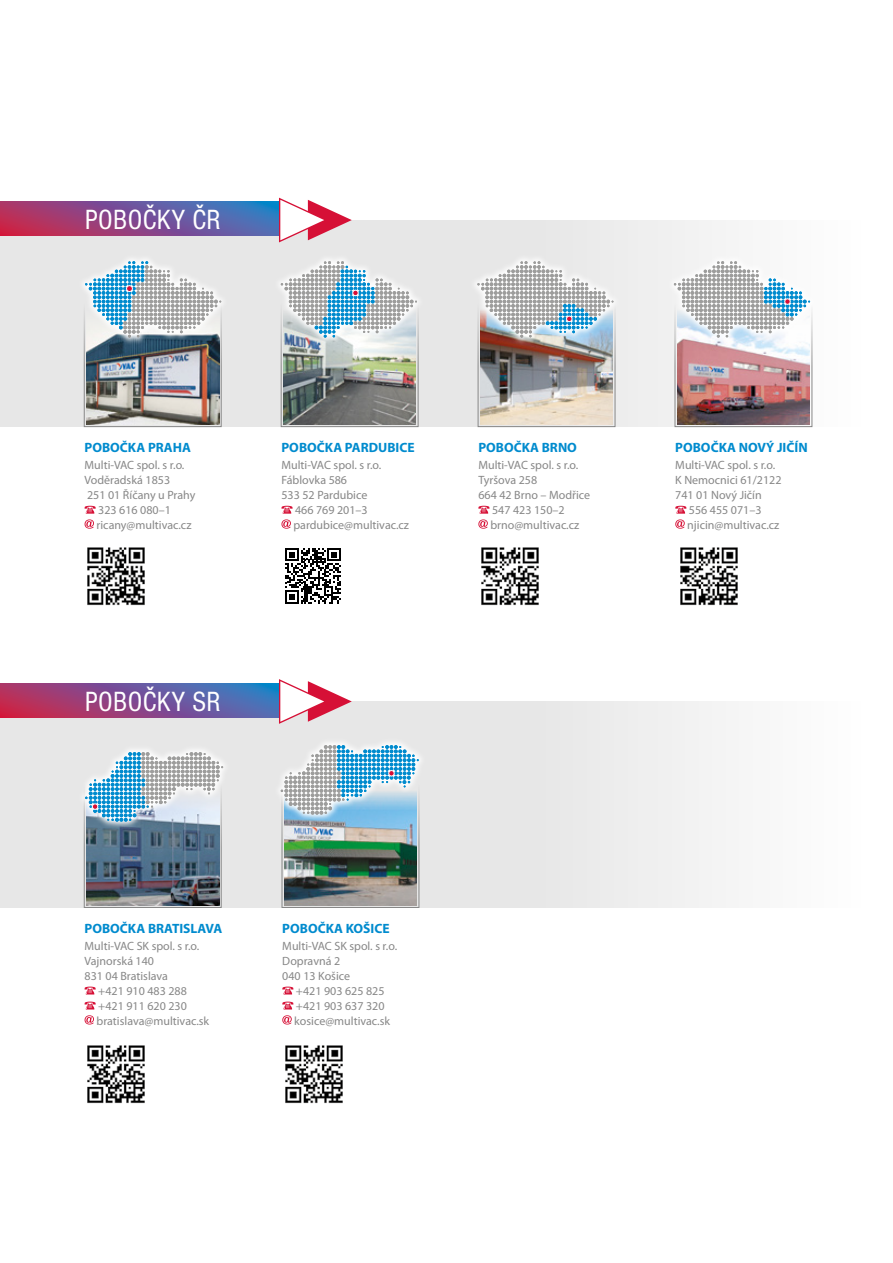
<style>
.page{position:relative;width:893px;height:1263px;background:#fff}
.page>*{position:absolute;margin:0;border:0;box-sizing:border-box;transform-origin:0 0}
.t1{font:condensed 28.8px "Nimbus Sans DOT";letter-spacing:.015em;color:#fff}
.t2{font:700 13.5px "Myriad Pro";color:#008bce}
.t3{font:12px/15px "Myriad Pro";color:#878787}
</style>
<div class="page">
<svg style="left:0;top:220px;width:813px;height:207px;fill:#e7e7e7"></svg>
<svg style="left:0;top:701px;width:726px;height:207px;fill:#e7e7e7"></svg>
<div style="left:281px;top:266px;width:137px;height:161px;border:1px solid #878787"></div>
<img style="left:283px;top:345px;width:133px;height:79px">
<svg style="left:281px;top:506px;width:12px;height:23px"></svg>
<svg style="left:273px;top:253px;width:151px;height:92px;background:#dfe1e3"></svg>
<svg style="left:281px;top:261px;width:136px;height:77px"></svg>
<svg style="left:285px;top:548px;width:56px;height:55px"></svg>
<div style="left:478px;top:266px;width:137px;height:161px;border:1px solid #878787"></div>
<img style="left:480px;top:345px;width:133px;height:79px">
<svg style="left:478px;top:506px;width:11px;height:23px"></svg>
<svg style="left:470px;top:253px;width:151px;height:92px;background:#d5cfce"></svg>
<svg style="left:477px;top:261px;width:136px;height:77px"></svg>
<img style="left:481px;top:547px;width:58px;height:59px">
<div style="left:282px;top:746px;width:137px;height:162px;border:1px solid #878787"></div>
<img style="left:284px;top:822px;width:133px;height:83px">
<svg style="left:282px;top:986px;width:11px;height:8px"></svg>
<svg style="left:282px;top:1001px;width:11px;height:8px"></svg>
<svg style="left:282px;top:1015px;width:10px;height:9px"></svg>
<svg style="left:273px;top:737px;width:153px;height:85px;background:#cbdbe6"></svg>
<svg style="left:281px;top:745px;width:138px;height:70px"></svg>
<img style="left:285px;top:1045px;width:58px;height:59px">
<div style="left:675px;top:266px;width:137px;height:161px;border:1px solid #878787"></div>
<img style="left:677px;top:345px;width:133px;height:79px">
<svg style="left:675px;top:506px;width:11px;height:23px"></svg>
<svg style="left:666px;top:253px;width:147px;height:92px;fill:#f3f3f6"></svg>
<svg style="left:674px;top:261px;width:136px;height:77px"></svg>
<img style="left:680px;top:547px;width:58px;height:59px">
<div style="left:84px;top:266px;width:137px;height:161px;border:1px solid #878787"></div>
<img style="left:86px;top:345px;width:133px;height:79px">
<svg style="left:85px;top:506px;width:11px;height:23px"></svg>
<svg style="left:77px;top:253px;width:152px;height:92px;background:#bdc4c9"></svg>
<svg style="left:85px;top:261px;width:136px;height:77px"></svg>
<div style="left:126px;top:285px;width:7px;height:7px;background:#d61036;border:1px solid #fff;border-radius:50%"></div>
<img style="left:87px;top:547px;width:58px;height:59px">
<div style="left:84px;top:746px;width:137px;height:162px;border:1px solid #878787"></div>
<img style="left:86px;top:829px;width:133px;height:76px">
<svg style="left:85px;top:986px;width:11px;height:8px"></svg>
<svg style="left:85px;top:1001px;width:11px;height:8px"></svg>
<svg style="left:85px;top:1015px;width:9px;height:9px"></svg>
<svg style="left:77px;top:744px;width:154px;height:85px;background:#c5ccd2"></svg>
<svg style="left:85px;top:752px;width:138px;height:70px"></svg>
<svg style="left:92px;top:803px;width:6px;height:7px"></svg>
<img style="left:87px;top:1045px;width:58px;height:59px">
<svg style="left:0;top:202px;width:277px;height:34px;background:#7d4e8e"></svg>
<svg style="left:0;top:683px;width:277px;height:34px;background:#7d4f8e"></svg>
<svg style="left:277px;top:197px;width:75px;height:48px"></svg>
<svg style="left:277px;top:679px;width:75px;height:47px"></svg>
<h1 class="t1" style="left:85px;top:204px;width:138px">POBOČKY ČR</h1>
<p class="t2" style="left:85px;top:439px;width:108px">POBOČKA PRAHA</p>
<p class="t3" style="left:85px;top:457px;width:101px">Multi-VAC spol. s r.o.</p>
<p class="t3" style="left:85px;top:472px;width:87px">Voděradská 1853</p>
<p class="t3" style="left:87px;top:487px;width:110px">251 01 Říčany u Prahy</p>
<p class="t3" style="left:98px;top:502px;width:74px">323 616 080–1</p>
<p class="t3" style="left:97px;top:517px;width:96px">ricany@multivac.cz</p>
<h1 class="t1" style="left:85px;top:686px;width:138px">POBOČKY SR</h1>
<p class="t2" style="left:281px;top:439px;width:135px">POBOČKA PARDUBICE</p>
<p class="t3" style="left:281px;top:457px;width:101px">Multi-VAC spol. s r.o.<br>Fáblovka 586<br>533 52 Pardubice</p>
<p class="t3" style="left:293px;top:502px;width:117px">466 769 201–3 pardubice@multivac.cz</p>
<p class="t2" style="left:478px;top:439px;width:100px">POBOČKA BRNO</p>
<p class="t3" style="left:478px;top:457px;width:101px">Multi-VAC spol. s r.o.</p>
<p class="t3" style="left:478px;top:472px;width:60px">Tyršova 258</p>
<p class="t3" style="left:478px;top:487px;width:113px">664 42 Brno – Modřice</p>
<p class="t3" style="left:492px;top:502px;width:74px">547 423 150–2</p>
<p class="t3" style="left:490px;top:517px;width:90px">brno@multivac.cz</p>
<p class="t2" style="left:85px;top:920px;width:139px">POBOČKA BRATISLAVA</p>
<p class="t3" style="left:85px;top:938px;width:116px">Multi-VAC SK spol. s r.o.<br>Vajnorská 140<br>831 04 Bratislava</p>
<p class="t3" style="left:97px;top:983px;width:114px">+421 910 483 288 +421 911 620 230 bratislava@multivac.sk</p>
<p class="t2" style="left:282px;top:920px;width:109px">POBOČKA KOŠICE</p>
<p class="t3" style="left:282px;top:938px;width:116px">Multi-VAC SK spol. s r.o.<br>Dopravná 2<br>040 13 Košice</p>
<p class="t3" style="left:294px;top:983px;width:97px">+421 903 625 825 +421 903 637 320 kosice@multivac.sk</p>
<p class="t2" style="left:675px;top:439px;width:134px">POBOČKA NOVÝ JIČÍN</p>
<p class="t3" style="left:675px;top:457px;width:101px">Multi-VAC spol. s r.o.</p>
<p class="t3" style="left:675px;top:472px;width:108px">K Nemocnici 61/2122</p>
<p class="t3" style="left:675px;top:487px;width:88px">741 01 Nový Jičín</p>
<p class="t3" style="left:689px;top:502px;width:74px">556 455 071–3</p>
<p class="t3" style="left:687px;top:517px;width:94px">njicin@multivac.cz</p>
</div>
